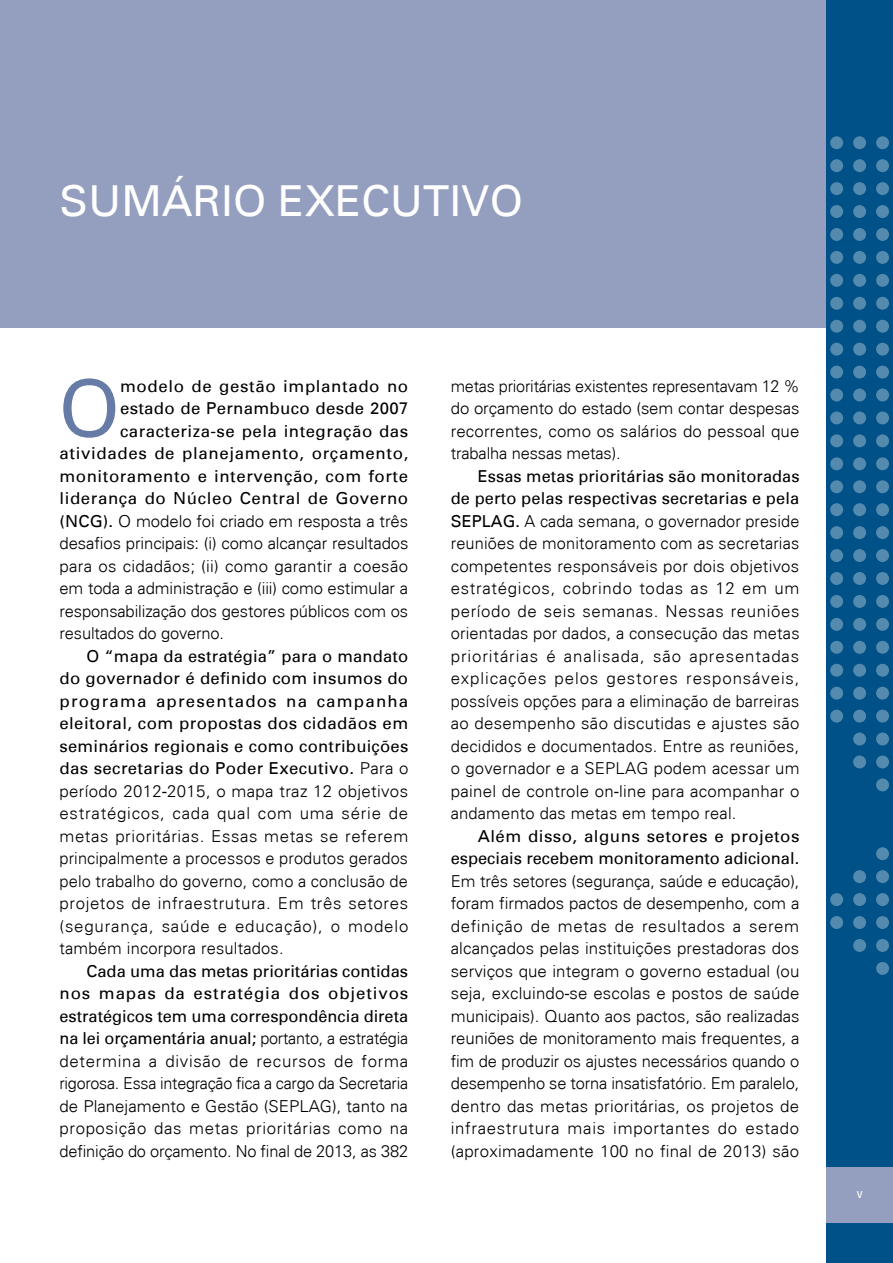
<style>
.page{position:relative;width:893px;height:1263px;background:#fff}
.page>*{position:absolute;margin:0;border:0;box-sizing:border-box;transform-origin:0 0}
.t1{font:78.75px "Univers";color:#667ba5}
.t2{font:42.75px "Univers";color:#fff}
.t3{font:300 16.5px/22.5px "Univers";letter-spacing:.01em;color:#000;text-align:justify}
.t4{font:16.5px "Univers";letter-spacing:.03em;color:#000}
.t5{font:16.5px/22.5px "Univers";color:#000;text-align:right}
.t6{font:300 16.5px "Univers";letter-spacing:-.01em;color:#000}
.t7{font:condensed 13.5px "Univers";color:#fff}
.s1{font-weight:400}
</style>
<div class="page">
<div style="left:0;top:0;width:893px;height:328px;background:#949ebe"></div>
<div style="left:826px;top:0;width:67px;height:1263px;background:#005187"></div>
<div style="left:826px;top:1167px;width:67px;height:55px;background:#949ebe"></div>
<svg style="left:876px;top:136px;width:13px;height:13px"></svg>
<svg style="left:876px;top:159px;width:13px;height:13px"></svg>
<svg style="left:876px;top:182px;width:13px;height:13px"></svg>
<svg style="left:876px;top:205px;width:13px;height:13px"></svg>
<svg style="left:876px;top:228px;width:13px;height:13px"></svg>
<svg style="left:876px;top:251px;width:13px;height:13px"></svg>
<svg style="left:876px;top:274px;width:13px;height:13px"></svg>
<svg style="left:876px;top:297px;width:13px;height:13px"></svg>
<svg style="left:876px;top:320px;width:13px;height:13px"></svg>
<svg style="left:876px;top:343px;width:13px;height:13px"></svg>
<svg style="left:876px;top:366px;width:13px;height:13px"></svg>
<div style="left:876px;top:389px;width:13px;height:12px;background:#548aae;border-radius:50%"></div>
<svg style="left:876px;top:411px;width:13px;height:13px"></svg>
<svg style="left:876px;top:434px;width:13px;height:13px"></svg>
<svg style="left:876px;top:457px;width:13px;height:13px"></svg>
<svg style="left:876px;top:480px;width:13px;height:13px"></svg>
<svg style="left:876px;top:503px;width:13px;height:13px"></svg>
<svg style="left:876px;top:526px;width:13px;height:13px"></svg>
<svg style="left:876px;top:549px;width:13px;height:13px"></svg>
<svg style="left:876px;top:572px;width:13px;height:13px"></svg>
<svg style="left:876px;top:595px;width:13px;height:13px"></svg>
<svg style="left:876px;top:618px;width:13px;height:13px"></svg>
<svg style="left:876px;top:641px;width:13px;height:13px"></svg>
<svg style="left:876px;top:664px;width:13px;height:13px"></svg>
<svg style="left:876px;top:687px;width:13px;height:13px"></svg>
<div style="left:876px;top:710px;width:13px;height:12px;background:#548aae;border-radius:50%"></div>
<svg style="left:876px;top:732px;width:13px;height:13px"></svg>
<svg style="left:876px;top:755px;width:13px;height:13px"></svg>
<svg style="left:876px;top:778px;width:13px;height:13px"></svg>
<svg style="left:876px;top:847px;width:13px;height:13px"></svg>
<svg style="left:876px;top:870px;width:13px;height:13px"></svg>
<svg style="left:876px;top:893px;width:13px;height:13px"></svg>
<svg style="left:876px;top:916px;width:13px;height:13px"></svg>
<svg style="left:876px;top:939px;width:13px;height:13px"></svg>
<svg style="left:876px;top:962px;width:13px;height:13px"></svg>
<svg style="left:853px;top:136px;width:13px;height:13px"></svg>
<svg style="left:853px;top:159px;width:13px;height:13px"></svg>
<svg style="left:853px;top:182px;width:13px;height:13px"></svg>
<svg style="left:853px;top:205px;width:13px;height:13px"></svg>
<svg style="left:853px;top:228px;width:13px;height:13px"></svg>
<svg style="left:853px;top:251px;width:13px;height:13px"></svg>
<svg style="left:853px;top:274px;width:13px;height:13px"></svg>
<svg style="left:853px;top:297px;width:13px;height:13px"></svg>
<div style="left:853px;top:320px;width:13px;height:13px;background:#548aae;border-radius:50%"></div>
<svg style="left:853px;top:343px;width:13px;height:13px"></svg>
<svg style="left:853px;top:366px;width:13px;height:13px"></svg>
<div style="left:853px;top:389px;width:13px;height:12px;background:#548aae;border-radius:50%"></div>
<svg style="left:853px;top:411px;width:13px;height:13px"></svg>
<svg style="left:853px;top:434px;width:13px;height:13px"></svg>
<div style="left:853px;top:457px;width:13px;height:13px;background:#548aae;border-radius:50%"></div>
<svg style="left:853px;top:480px;width:13px;height:13px"></svg>
<svg style="left:853px;top:503px;width:13px;height:13px"></svg>
<svg style="left:853px;top:526px;width:13px;height:13px"></svg>
<svg style="left:853px;top:549px;width:13px;height:13px"></svg>
<svg style="left:853px;top:572px;width:13px;height:13px"></svg>
<svg style="left:853px;top:595px;width:13px;height:13px"></svg>
<svg style="left:853px;top:618px;width:13px;height:13px"></svg>
<svg style="left:853px;top:641px;width:13px;height:13px"></svg>
<svg style="left:853px;top:664px;width:13px;height:13px"></svg>
<div style="left:853px;top:687px;width:13px;height:13px;background:#548aae;border-radius:50%"></div>
<div style="left:853px;top:710px;width:13px;height:12px;background:#548aae;border-radius:50%"></div>
<svg style="left:853px;top:732px;width:13px;height:13px"></svg>
<svg style="left:853px;top:755px;width:13px;height:13px"></svg>
<svg style="left:853px;top:870px;width:13px;height:13px"></svg>
<svg style="left:853px;top:893px;width:13px;height:13px"></svg>
<svg style="left:853px;top:916px;width:13px;height:13px"></svg>
<svg style="left:853px;top:939px;width:13px;height:13px"></svg>
<svg style="left:830px;top:136px;width:13px;height:13px"></svg>
<svg style="left:830px;top:159px;width:13px;height:13px"></svg>
<svg style="left:830px;top:182px;width:13px;height:13px"></svg>
<svg style="left:830px;top:205px;width:13px;height:13px"></svg>
<svg style="left:830px;top:228px;width:13px;height:13px"></svg>
<svg style="left:830px;top:251px;width:13px;height:13px"></svg>
<svg style="left:830px;top:274px;width:13px;height:13px"></svg>
<svg style="left:830px;top:297px;width:13px;height:13px"></svg>
<svg style="left:830px;top:320px;width:13px;height:13px"></svg>
<svg style="left:830px;top:343px;width:13px;height:13px"></svg>
<svg style="left:830px;top:366px;width:13px;height:13px"></svg>
<div style="left:830px;top:389px;width:13px;height:12px;background:#548aae;border-radius:50%"></div>
<svg style="left:830px;top:411px;width:13px;height:13px"></svg>
<svg style="left:830px;top:434px;width:13px;height:13px"></svg>
<svg style="left:830px;top:457px;width:13px;height:13px"></svg>
<svg style="left:830px;top:480px;width:13px;height:13px"></svg>
<svg style="left:830px;top:503px;width:13px;height:13px"></svg>
<svg style="left:830px;top:526px;width:13px;height:13px"></svg>
<svg style="left:830px;top:549px;width:13px;height:13px"></svg>
<svg style="left:830px;top:572px;width:13px;height:13px"></svg>
<svg style="left:830px;top:595px;width:13px;height:13px"></svg>
<svg style="left:830px;top:618px;width:13px;height:13px"></svg>
<svg style="left:830px;top:641px;width:13px;height:13px"></svg>
<svg style="left:830px;top:664px;width:13px;height:13px"></svg>
<svg style="left:830px;top:687px;width:13px;height:13px"></svg>
<div style="left:830px;top:710px;width:13px;height:12px;background:#548aae;border-radius:50%"></div>
<svg style="left:830px;top:893px;width:13px;height:13px"></svg>
<svg style="left:830px;top:916px;width:13px;height:13px"></svg>
<h2 class="t2" style="left:60px;top:174px;width:157px">Sumário</h2>
<h2 class="t2" style="left:278px;top:174px;width:239px">exec utivo</h2>
<h1 class="t1" style="left:59px;top:360px;width:63px">O</h1>
<p class="t4" style="left:120px;top:375px;width:290px">modelo de gestão implantado no</p>
<p class="t4" style="left:120px;top:398px;width:290px">estado de Pernambuco desde 2007</p>
<p class="t4" style="left:120px;top:420px;width:290px">caracteriza-se pela integração das</p>
<p class="t4" style="left:60px;top:443px;width:350px">atividades de planejamento, orçamento,</p>
<p class="t4" style="left:60px;top:465px;width:350px">monitoramento e intervenção, com forte</p>
<p class="t4" style="left:60px;top:488px;width:350px">liderança do Núcleo Central de Governo</p>
<p class="t3" style="left:60px;top:509px;width:350px"><span class="s1">(NCG).</span> O modelo foi criado em resposta a três</p>
<p class="t3" style="left:60px;top:531px;width:350px">desafios principais: (i) como alcançar resultados</p>
<p class="t3" style="left:60px;top:554px;width:350px">para os cidadãos; (ii) como garantir a coesão</p>
<p class="t3" style="left:60px;top:576px;width:350px">em toda a administração e (iii) como estimular a</p>
<p class="t6" style="left:60px;top:601px;width:350px">responsabilização dos gestores públicos com os</p>
<p class="t6" style="left:60px;top:623px;width:166px">resultados do governo.</p>
<p class="t3" style="left:60px;top:644px;width:350px;text-indent:27px"><span class="s1">O “mapa da estratégia” para o mandato do governador é definido com insumos do programa apresentados na campanha eleitoral, com propostas dos cidadãos em seminários regionais e como contribuições das secretarias do Poder Executivo.</span> Para o período 2012-2015, o mapa traz 12 objetivos estratégicos, cada qual com uma série de metas prioritárias. Essas metas se referem principalmente a processos e produtos gerados pelo trabalho do governo, como a conclusão de projetos de infraestrutura. Em três setores (segurança, saúde e educação), o modelo também incorpora resultados.</p>
<p class="t3" style="left:60px;top:959px;width:350px;text-indent:27px"><span class="s1">Cada uma das metas prioritárias contidas nos mapas da estratégia dos objetivos estratégicos tem uma correspondência direta na lei orçamentária anual;</span> portanto, a estratégia determina a divisão de recursos de forma rigorosa. Essa integração fica a cargo da Secretaria de Planejamento e Gestão (SEPLAG), tanto na proposição das metas prioritárias como na definição do orçamento. No final de 2013, as 382</p>
<p class="t3" style="left:451px;top:374px;width:350px">metas prioritárias existentes representavam 12 % do orçamento do estado (sem contar despesas recorrentes, como os salários do pessoal que trabalha nessas metas).</p>
<p class="t3" style="left:451px;top:464px;width:350px;text-indent:27px"><span class="s1">Essas metas prioritárias são monitoradas de perto pelas respectivas secretarias e pela SEPLAG.</span> A cada semana, o governador preside reuniões de monitoramento com as secretarias competentes responsáveis por dois objetivos estratégicos, cobrindo todas as 12 em um período de seis semanas. Nessas reuniões orientadas por dados, a consecução das metas prioritárias é analisada, são apresentadas explicações pelos gestores responsáveis, possíveis opções para a eliminação de barreiras ao desempenho são discutidas e ajustes são decididos e documentados. Entre as reuniões, o governador e a SEPLAG podem acessar um painel de controle on-line para acompanhar o andamento das metas em tempo real.</p>
<p class="t5" style="left:451px;top:824px;width:350px">Além disso, alguns setores e projetos especiais recebem monitoramento adicional.</p>
<p class="t3" style="left:451px;top:869px;width:350px">Em três setores (segurança, saúde e educação), foram firmados pactos de desempenho, com a definição de metas de resultados a serem alcançados pelas instituições prestadoras dos serviços que integram o governo estadual (ou seja, excluindo-se escolas e postos de saúde municipais). Quanto aos pactos, são realizadas reuniões de monitoramento mais frequentes, a fim de produzir os ajustes necessários quando o desempenho se torna insatisfatório. Em paralelo, dentro das metas prioritárias, os projetos de infraestrutura mais importantes do estado (aproximadamente 100 no final de 2013) são</p>
<p class="t7" style="left:857px;top:1184px;width:7px">v</p>
</div>
